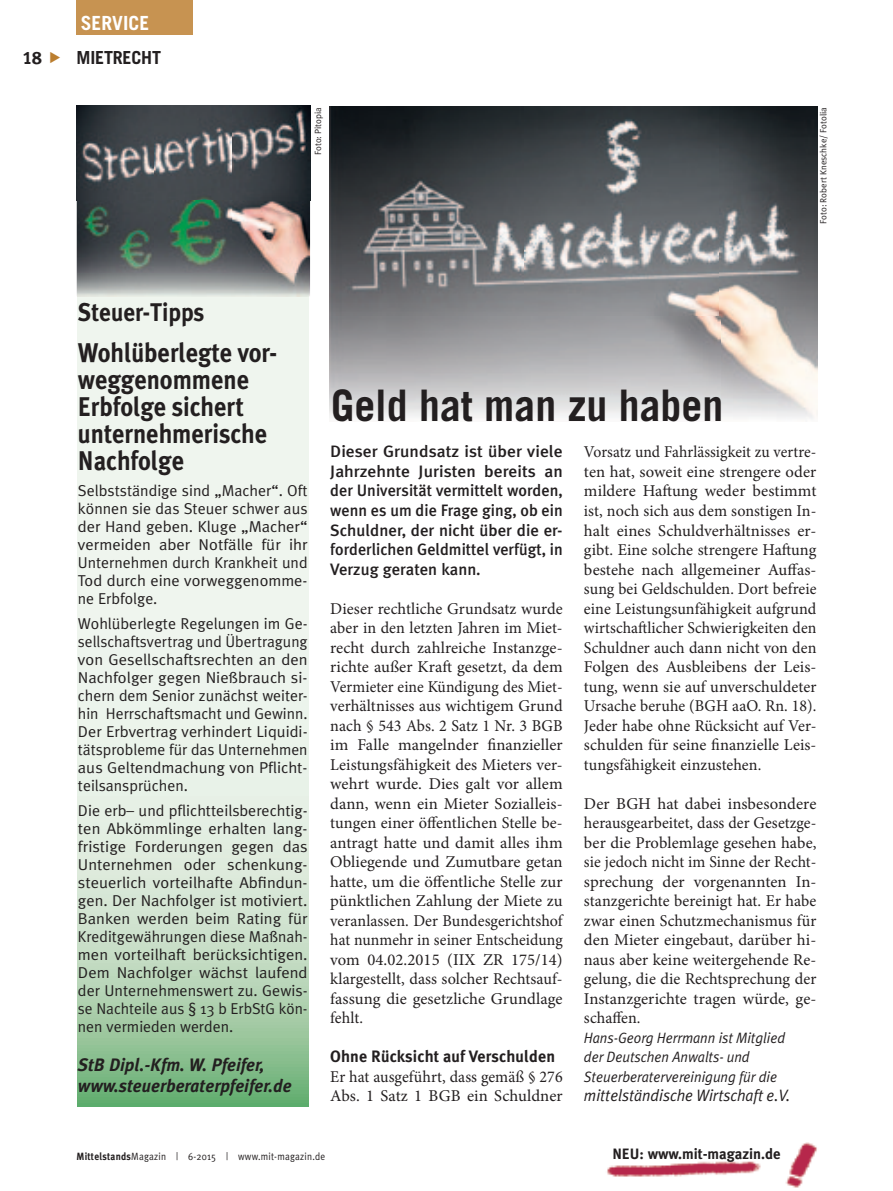
<style>
.page{position:relative;width:893px;height:1191px;background:#fff}
.page>*{position:absolute;margin:0;border:0;box-sizing:border-box;transform-origin:0 0}
.t1{font:700 43.5px "Trade Gothic";color:#231f20;scale:.96 1}
.t2{font:700 27px/27px "Meta Plus";color:#231f20;scale:.9 1}
.t3{font:700 25.5px "Meta Plus";color:#231f20;scale:.91 1}
.t4{font:700 19.5px "Trade Gothic";color:#fff}
.t5{font:italic 700 18px/21px "Meta Plus";color:#231f20}
.t6{font:700 18px "Trade Gothic";letter-spacing:-.01em;color:#231f20}
.t7{font:18px "Meta Plus Bold Caps";color:#231f20}
.t8{font:16.5px/19.5px "Minion Pro";letter-spacing:.005em;color:#231f20;text-align:justify}
.t9{font:16.5px/19.5px "Minion Pro";letter-spacing:.005em;color:#231f20;text-align:justify;scale:.95 1}
.t10{font:500 16.5px/19.5px "Meta Plus";color:#231f20;text-align:justify;scale:1.06 1}
.t11{font:italic 16.5px "Meta Plus Normal";color:#231f20;scale:.95 1}
.t12{font:700 16.5px "Meta Plus";letter-spacing:.01em;color:#231f20}
.t13{font:15.75px/18px "Meta Plus Normal";color:#231f20;text-align:justify}
.t14{font:italic 15px/19.5px "Meta Plus Normal";color:#231f20;scale:.94 1}
.t15{font:700 15px "Meta Plus";color:#231f20}
.t16{font:10.5px "Meta Plus Normal";letter-spacing:.025em;color:#231f20;scale:.9 1}
.t17{font:9px "Meta Plus Normal";color:#231f20}
.s1{font-family:"Meta Plus";font-weight:700}
</style>
<div class="page">
<div style="left:77px;top:0;width:116px;height:34px;background:#c79351"></div>
<svg style="left:77px;top:296px;width:231px;height:810px;background:#dae9da"></svg>
<img style="left:77px;top:105px;width:233px;height:96px">
<img style="left:77px;top:201px;width:77px;height:72px">
<img style="left:154px;top:201px;width:78px;height:72px">
<img style="left:232px;top:201px;width:78px;height:95px">
<img style="left:77px;top:273px;width:231px;height:23px">
<img style="left:607px;top:1143px;width:210px;height:45px">
<img style="left:330px;top:106px;width:487px;height:313px">
<p class="t7" style="left:23px;top:47px;width:21px">18</p>
<p class="t4" style="left:81px;top:11px;width:70px">SerViCe</p>
<p class="t6" style="left:77px;top:47px;width:86px">mietreCht</p>
<p class="t17" style="left:313px;top:155px;width:49px;rotate:-90deg">Foto: Pitopia</p>
<p class="t17" style="left:818px;top:224px;width:118px;rotate:-90deg">Foto: Robert Kneschke/ Fotolia</p>
<h3 class="t3" style="left:78px;top:297px;width:141px">Steuer-Tipps</h3>
<h2 class="t2" style="left:78px;top:339px;width:223px">Wohlüberlegte vor&shy;weggenommene<br>Erbfolge sichert unternehmerische<br>Nachfolge</h2>
<p class="t13" style="left:78px;top:481px;width:231px">Selbstständige sind „Macher“. Oft können sie das Steuer schwer aus der Hand geben. Kluge „Macher“ vermeiden aber Notfälle für ihr Unternehmen durch Krankheit und Tod durch eine vorweggenomme&shy;ne Erbfolge.</p>
<p class="t13" style="left:78px;top:614px;width:231px">Wohlüberlegte Regelungen im Ge&shy;sellschaftsvertrag und Übertragung von Gesellschaftsrechten an den Nachfolger gegen Nießbrauch si&shy;chern dem Senior zunächst weiter&shy;hin Herrschaftsmacht und Gewinn.<br>Der Erbvertrag verhindert Liquidi&shy;tätsprobleme für das Unternehmen aus Geltendmachung von Pflicht&shy;teilsansprüchen.</p>
<p class="t13" style="left:78px;top:801px;width:231px">Die erb– und pflichtteilsberechtig&shy;ten Abkömmlinge erhalten lang&shy;fristige Forderungen gegen das Unternehmen oder schenkung&shy;steuerlich vorteilhafte Abfindun&shy;gen. Der Nachfolger ist motiviert.<br>Banken werden beim Rating für Kreditgewährungen diese Maßnah&shy;men vorteilhaft berücksichtigen.<br>Dem Nachfolger wächst laufend der Unternehmenswert zu. Gewis&shy;se Nachteile aus § 13 b ErbStG kön&shy;nen vermieden werden.</p>
<p class="t5" style="left:78px;top:1054px;width:215px">StB Dipl.-Kfm. W. Pfeifer, www.steuerberaterpfeifer.de</p>
<h1 class="t1" style="left:331px;top:378px;width:410px">Geld hat man zu haben</h1>
<p class="t9" style="left:584px;top:442px;width:246px">Vorsatz und Fahrlässigkeit zu vertre&shy;ten hat, soweit eine strengere oder mildere Haftung weder bestimmt ist, noch sich aus dem sonstigen In&shy;halt eines Schuldverhältnisses er&shy;gibt. Eine solche strengere Haftung bestehe nach allgemeiner Auffas&shy;sung bei Geldschulden. Dort befreie eine Leistungsunfähigkeit aufgrund wirtschaftlicher Schwierigkeiten den Schuldner auch dann nicht von den Folgen des Ausbleibens der Leis&shy;tung, wenn sie auf unverschuldeter Ursache beruhe (BGH aaO. Rn. 18).<br>Jeder habe ohne Rücksicht auf Ver&shy;schulden für seine finanzielle Leis&shy;tungsfähigkeit einzustehen.</p>
<p class="t8" style="left:584px;top:793px;width:234px">Der BGH hat dabei insbesondere herausgearbeitet, dass der Gesetzge&shy;ber die Problemlage gesehen habe, sie jedoch nicht im Sinne der Recht&shy;sprechung der vorgenannten In&shy;stanzgerichte bereinigt hat. Er habe zwar einen Schutzmechanismus für den Mieter eingebaut, darüber hi&shy;naus aber keine weitergehende Re&shy;gelung, die die Rechtsprechung der Instanzgerichte tragen würde, ge&shy;schaffen.</p>
<p class="t14" style="left:584px;top:1027px;width:216px">Hans-Georg Herrmann ist Mitglied der Deutschen Anwalts- und<br>Steuerberatervereinigung für die</p>
<p class="t11" style="left:584px;top:1086px;width:219px">mittelständische Wirtschaft e.V.</p>
<p class="t10" style="left:330px;top:442px;width:221px">Dieser Grundsatz ist über viele Jahrzehnte Juristen bereits an der Universität vermittelt worden, wenn es um die Frage ging, ob ein Schuldner, der nicht über die er&shy;forderlichen Geldmittel verfügt, in Verzug geraten kann.</p>
<p class="t8" style="left:330px;top:598px;width:234px">Dieser rechtliche Grundsatz wurde aber in den letzten Jahren im Miet&shy;recht durch zahlreiche Instanzge&shy;richte außer Kraft gesetzt, da dem Vermieter eine Kündigung des Miet&shy;verhältnisses aus wichtigem Grund nach § 543 Abs. 2 Satz 1 Nr. 3 BGB im Falle mangelnder finanzieller Leistungsfähigkeit des Mieters ver&shy;wehrt wurde. Dies galt vor allem dann, wenn ein Mieter Sozialleis&shy;tungen einer öffentlichen Stelle be&shy;antragt hatte und damit alles ihm Obliegende und Zumutbare getan hatte, um die öffentliche Stelle zur pünktlichen Zahlung der Miete zu veranlassen. Der Bundesgerichtshof hat nunmehr in seiner Entscheidung vom 04.02.2015 (IIX ZR 175/14) klargestellt, dass solcher Rechtsauf&shy;fassung die gesetzliche Grundlage fehlt.</p>
<p class="t12" style="left:330px;top:1047px;width:227px">Ohne Rücksicht auf Verschulden</p>
<p class="t8" style="left:330px;top:1066px;width:234px">Er hat ausgeführt, dass gemäß § 276<br>Abs. 1 Satz 1 BGB ein Schuldner</p>
<p class="t16" style="left:77px;top:1150px;width:278px"><span class="s1">Mittelstands</span>Magazin | 6-2015 | www.mit-magazin.de</p>
<p class="t15" style="left:612px;top:1145px;width:170px">NEU: www.mit-magazin.de</p>
</div>
